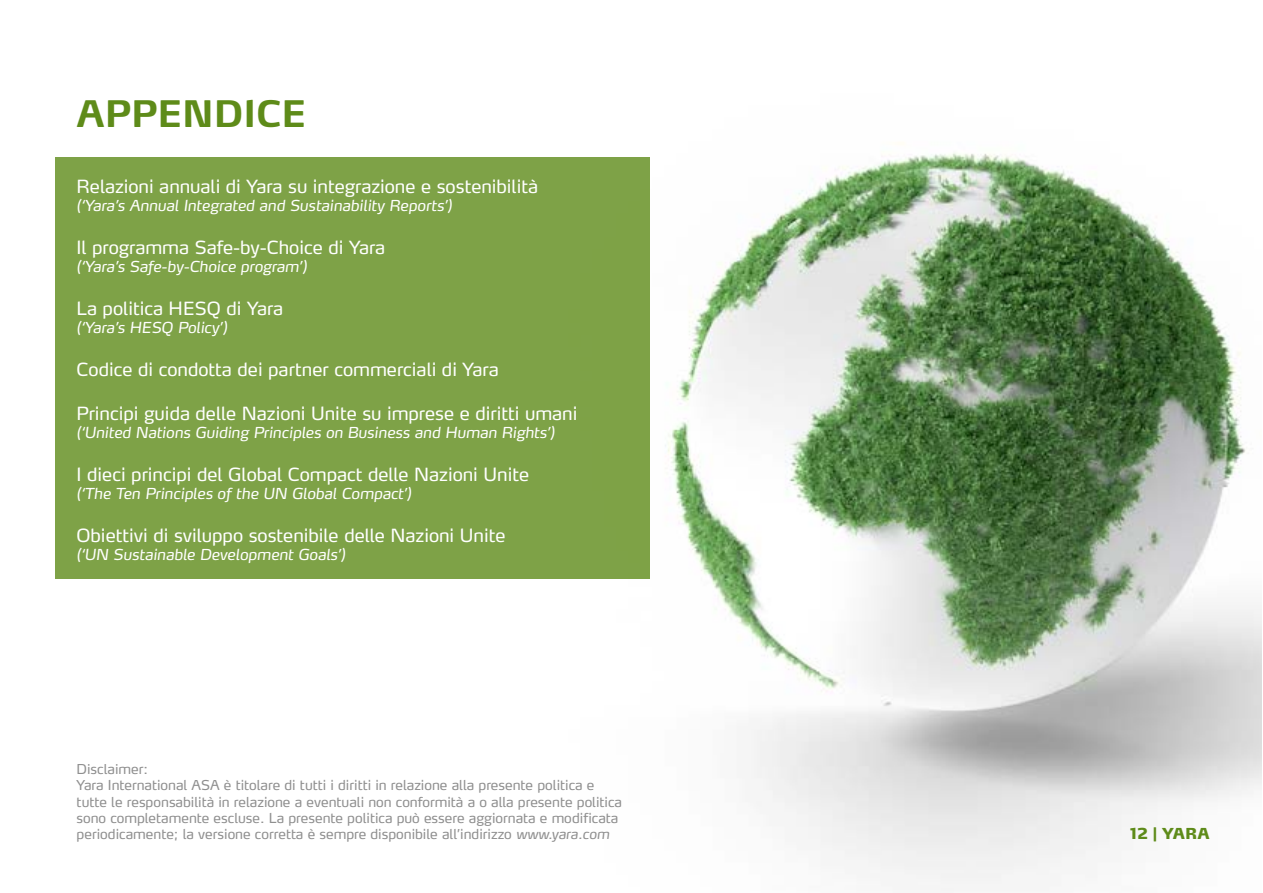
<style>
.page{position:relative;width:1263px;height:893px;background:#fff}
.page>*{position:absolute;margin:0;border:0;box-sizing:border-box;transform-origin:0 0}
.t1{font:700 36.15px "Max";color:#5e8b19}
.t2{font:18px "Max";color:#fff}
.t3{font:italic 15px "Max";color:#fff}
.t4{font:900 15px "Max LF";letter-spacing:.005em;color:#5e8b19}
.t5{font:13.5px/16.2px "Max";color:#737373}
.s1{font-style:italic}
</style>
<div class="page">
<img style="left:649px;top:153px;width:612px;height:738px">
<div style="left:55px;top:157px;width:594px;height:422px;background:#7ea247"></div>
<h1 class="t1" style="left:77px;top:91px;width:231px">APPENDICE</h1>
<p class="t2" style="left:77px;top:175px;width:463px">Relazioni annuali di Yara su integrazione e sostenibilità</p>
<p class="t3" style="left:77px;top:196px;width:377px">(‘Yara’s Annual Integrated and Sustainability Reports’)</p>
<p class="t2" style="left:77px;top:236px;width:310px">Il programma Safe-by-Choice di Yara</p>
<p class="t3" style="left:77px;top:257px;width:232px">(‘Yara’s Safe-by-Choice program’)</p>
<p class="t2" style="left:77px;top:297px;width:208px">La politica HESQ di Yara</p>
<p class="t3" style="left:77px;top:318px;width:152px">(‘Yara’s HESQ Policy’)</p>
<p class="t2" style="left:77px;top:359px;width:424px">Codice di condotta dei partner commerciali di Yara</p>
<p class="t2" style="left:77px;top:402px;width:502px">Principi guida delle Nazioni Unite su imprese e diritti umani</p>
<p class="t3" style="left:77px;top:423px;width:479px">(‘United Nations Guiding Principles on Business and Human Rights’)</p>
<p class="t2" style="left:77px;top:463px;width:454px">I dieci principi del Global Compact delle Nazioni Unite</p>
<p class="t3" style="left:77px;top:484px;width:336px">(‘The Ten Principles of the UN Global Compact’)</p>
<p class="t2" style="left:77px;top:524px;width:430px">Obiettivi di sviluppo sostenibile delle Nazioni Unite</p>
<p class="t3" style="left:77px;top:545px;width:270px">(‘UN Sustainable Development Goals’)</p>
<p class="t5" style="left:77px;top:761px;width:547px">Disclaimer:<br>Yara International ASA è titolare di tutti i diritti in relazione alla presente politica e tutte le responsabilità in relazione a eventuali non conformità a o alla presente politica sono completamente escluse. La presente politica può essere aggiornata e modificata periodicamente; la versione corretta è sempre disponibile all’indirizzo <span class="s1">www.yara.com</span></p>
<p class="t4" style="left:1130px;top:824px;width:81px">12 | YARA</p>
</div>
